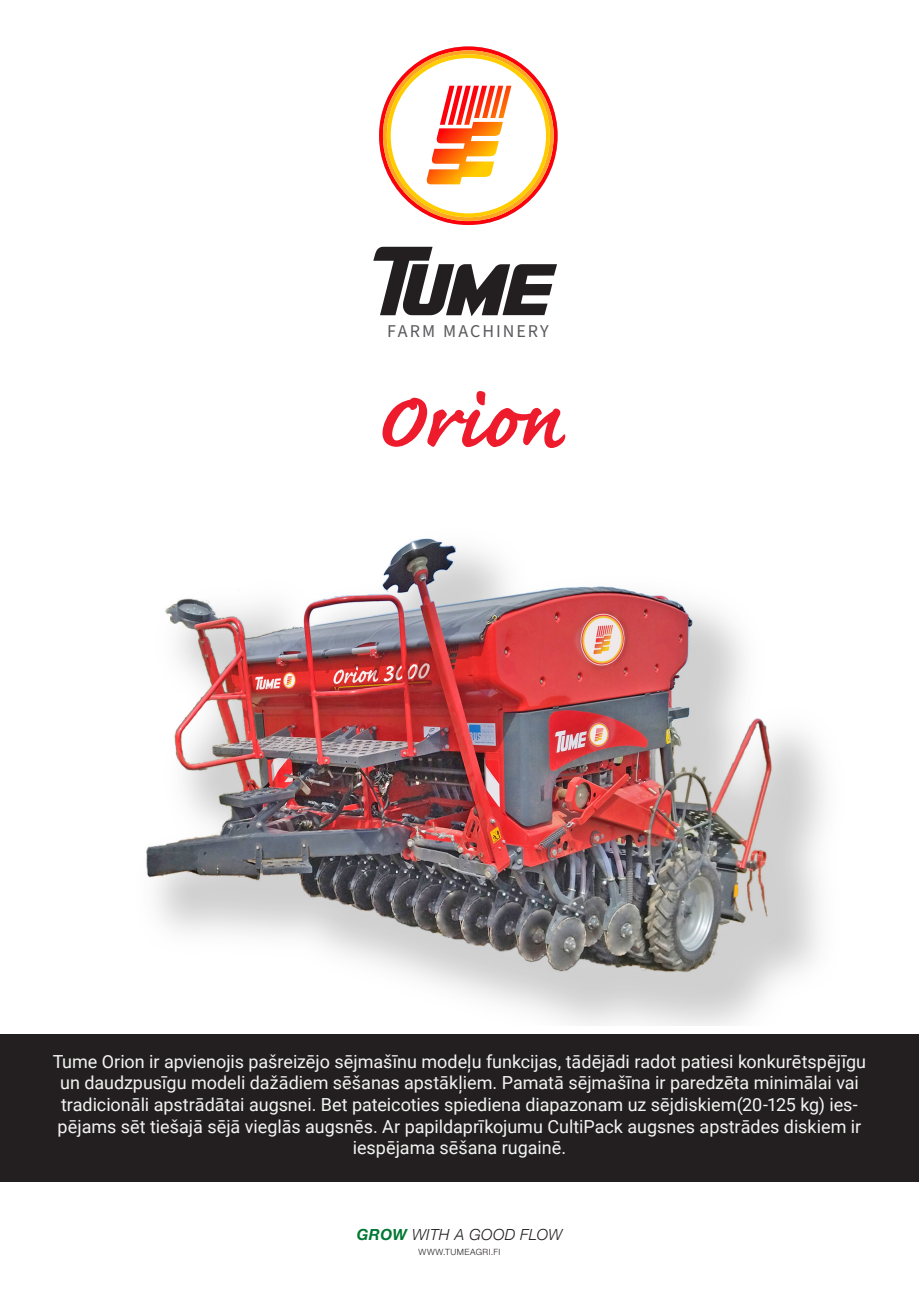
<style>
.page{position:relative;width:919px;height:1289px;background:#fff}
.page>*{position:absolute;margin:0;border:0;box-sizing:border-box;transform-origin:0 0}
.Kuvien_selitys{font:700 102px "Caflisch Script Pro";color:#ee1b2c}
.PerusRoboto{font:18px/21.6px "Roboto";letter-spacing:-.005em;color:#f4f4f3;text-align:center}
.Sidebar_-_Align_Center{font:18px "Source Sans Pro";letter-spacing:.11em;color:#5a5a5d}
.Caption_-_Align_Center{font:italic 300 15.3px "Helvetica Neue";letter-spacing:.025em;color:#231f20}
.Caption_-_Align_Center-2{font:300 8.55px "Helvetica Neue LT Pro";letter-spacing:.05em;color:#231f20}
.s1{font-weight:700;color:#007934}
</style>
<div class="page">
<img style="left:146px;top:538px;width:679px;height:487px">
<svg style="left:379px;top:46px;width:179px;height:179px"></svg>
<svg style="left:373px;top:247px;width:184px;height:69px"></svg>
<div style="left:0;top:1034px;width:918px;height:147px;background:#231f20"></div>
<p class="Sidebar_-_Align_Center" style="left:387px;top:319px;width:163px">FARM MACHINERY</p>
<p class="Kuvien_selitys" style="left:373px;top:368px;width:190px">Orion</p>
<p class="PerusRoboto" style="left:53px;top:1049px;width:814px">Tume Orion ir apvienojis pašreizējo sējmašīnu modeļu funkcijas, tādējādi radot patiesi konkurētspējīgu un daudzpusīgu modeli dažādiem sēšanas apstākļiem. Pamatā sējmašīna ir paredzēta minimālai vai tradicionāli apstrādātai augsnei. Bet pateicoties spiediena diapazonam uz sējdiskiem(20-125 kg) ies&shy;pējams sēt tiešajā sējā vieglās augsnēs. Ar papildaprīkojumu CultiPack augsnes apstrādes diskiem ir iespējama sēšana rugainē.</p>
<p class="Caption_-_Align_Center" style="left:357px;top:1222px;width:207px"><span class="s1">GROW</span> WITH A GOOD FLOW</p>
<p class="Caption_-_Align_Center-2" style="left:418px;top:1246px;width:83px">WWW.TUMEAGRI.FI</p>
</div>
